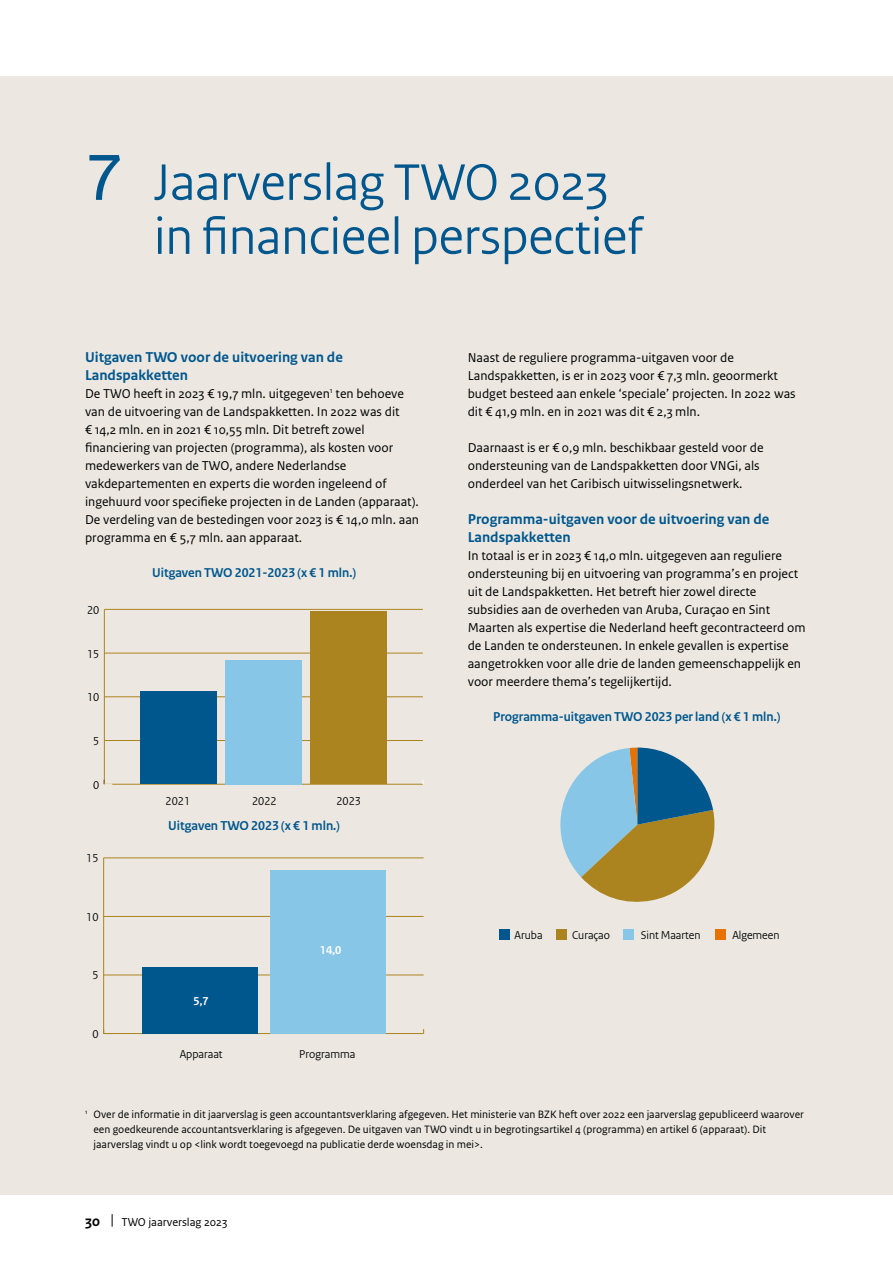
<style>
.page{position:relative;width:893px;height:1263px;background:#fff}
.page>*{position:absolute;margin:0;border:0;box-sizing:border-box;transform-origin:0 0}
.t1{font:54px/54px "Rijksoverheid Sans Heading";color:#00578e}
.t2{font:700 15px/18px "Rijksoverheid Sans Text";color:#00578e}
.t3{font:13.5px/18px "Rijksoverheid Sans Text";color:#000}
.t4{font:700 13.5px "Rijksoverheid Sans Heading";color:#00578e}
.t5{font:12px "Rijksoverheid Sans Heading";color:#000}
.t6{font:12px "Rijksoverheid Sans Text";color:#000}
.t7{font:700 12px "Rijksoverheid Sans Heading";color:#fff}
.t8{font:11.25px/15px "Rijksoverheid Sans Text";color:#000}
.s1{font-size:90px}
.s2{font-weight:700;font-size:15px}
.s3{font-size:15px}
</style>
<div class="page">
<div style="left:0;top:77px;width:893px;height:1118px;background:#ece8e1"></div>
<hr style="left:104px;top:784px;width:319px;height:1px;background:#ac841f">
<hr style="left:104px;top:609px;width:1px;height:175px;background:#ac841f">
<svg style="left:104px;top:780px;width:8px;height:5px"></svg>
<hr style="left:104px;top:740px;width:319px;height:1px;background:#ac841f">
<hr style="left:104px;top:696px;width:319px;height:1px;background:#ac841f">
<hr style="left:104px;top:653px;width:319px;height:1px;background:#ac841f">
<hr style="left:104px;top:609px;width:319px;height:1px;background:#ac841f">
<div style="left:310px;top:611px;width:77px;height:173px;background:#ac841f"></div>
<div style="left:225px;top:660px;width:77px;height:124px;background:#88c6e8"></div>
<div style="left:140px;top:691px;width:77px;height:93px;background:#00578e"></div>
<hr style="left:104px;top:1033px;width:320px;height:1px;background:#ac841f">
<hr style="left:103px;top:858px;width:1px;height:175px;background:#ac841f">
<hr style="left:104px;top:974px;width:320px;height:1px;background:#ac841f">
<hr style="left:104px;top:916px;width:320px;height:1px;background:#ac841f">
<hr style="left:104px;top:857px;width:320px;height:1px;background:#ac841f">
<div style="left:270px;top:869px;width:115px;height:164px;background:#88c6e8"></div>
<div style="left:142px;top:967px;width:115px;height:66px;background:#00578e"></div>
<svg style="left:560px;top:747px;width:155px;height:155px"></svg>
<div style="left:499px;top:929px;width:11px;height:10px;background:#00578e"></div>
<div style="left:556px;top:929px;width:11px;height:10px;background:#ac841f"></div>
<div style="left:624px;top:929px;width:10px;height:10px;background:#88c6e8"></div>
<div style="left:716px;top:929px;width:10px;height:10px;background:#e77200"></div>
<h1 class="t1" style="left:154px;top:156px;width:490px;text-indent:-69px"><span class="s1">7</span> Jaarverslag TWO 2023 in financieel perspectief</h1>
<p class="t2" style="left:85px;top:348px;width:259px">Uitgaven TWO voor de uitvoering van de<br>Landspakketten</p>
<p class="t3" style="left:85px;top:385px;width:336px">De TWO heeft in 2023 € 19,7 mln. uitgegeven<sup>1</sup> ten behoeve van de uitvoering van de Landspakketten. In 2022 was dit<br>€ 14,2 mln. en in 2021 € 10,55 mln. Dit betreft zowel financiering van projecten (programma), als kosten voor medewerkers van de TWO, andere Nederlandse vakdepartementen en experts die worden ingeleend of ingehuurd voor specifieke projecten in de Landen (apparaat).<br>De verdeling van de bestedingen voor 2023 is € 14,0 mln. aan programma en € 5,7 mln. aan apparaat.</p>
<p class="t5" style="left:87px;top:603px;width:14px">20</p>
<p class="t5" style="left:87px;top:647px;width:14px">15</p>
<p class="t5" style="left:87px;top:690px;width:14px">10</p>
<p class="t5" style="left:93px;top:734px;width:8px">5</p>
<p class="t5" style="left:93px;top:778px;width:8px">0</p>
<p class="t5" style="left:86px;top:851px;width:14px">15</p>
<p class="t5" style="left:86px;top:910px;width:14px">10</p>
<p class="t5" style="left:92px;top:969px;width:8px">5</p>
<p class="t5" style="left:92px;top:1027px;width:8px">0</p>
<p class="t4" style="left:152px;top:565px;width:205px">Uitgaven TWO 2021-2023 (x € 1 mln.)</p>
<p class="t5" style="left:166px;top:794px;width:26px">2021</p>
<p class="t5" style="left:252px;top:794px;width:26px">2022</p>
<p class="t5" style="left:336px;top:794px;width:26px">2023</p>
<p class="t4" style="left:168px;top:818px;width:173px">Uitgaven TWO 2023 (x € 1 mln.)</p>
<p class="t7" style="left:193px;top:994px;width:17px">5,7</p>
<p class="t7" style="left:320px;top:944px;width:23px">14,0</p>
<p class="t5" style="left:180px;top:1047px;width:44px">Apparaat</p>
<p class="t5" style="left:299px;top:1047px;width:58px">Programma</p>
<p class="t3" style="left:468px;top:349px;width:329px">Naast de reguliere programma-uitgaven voor de Landspakketten, is er in 2023 voor € 7,3 mln. geoormerkt budget besteed aan enkele ‘speciale’ projecten. In 2022 was dit € 41,9 mln. en in 2021 was dit € 2,3 mln.</p>
<p class="t3" style="left:468px;top:439px;width:297px">Daarnaast is er € 0,9 mln. beschikbaar gesteld voor de ondersteuning van de Landspakketten door VNGi, als onderdeel van het Caribisch uitwisselingsnetwerk.</p>
<p class="t2" style="left:468px;top:510px;width:303px">Programma-uitgaven voor de uitvoering van de<br>Landspakketten</p>
<p class="t3" style="left:468px;top:547px;width:339px">In totaal is er in 2023 € 14,0 mln. uitgegeven aan reguliere ondersteuning bij en uitvoering van programma’s en project uit de Landspakketten. Het betreft hier zowel directe subsidies aan de overheden van Aruba, Curaçao en Sint Maarten als expertise die Nederland heeft gecontracteerd om de Landen te ondersteunen. In enkele gevallen is expertise aangetrokken voor alle drie de landen gemeenschappelijk en voor meerdere thema’s tegelijkertijd.</p>
<p class="t4" style="left:493px;top:709px;width:289px">Programma-uitgaven TWO 2023 per land (x € 1 mln.)</p>
<p class="t5" style="left:515px;top:928px;width:29px">Aruba</p>
<p class="t5" style="left:572px;top:928px;width:39px">Curaçao</p>
<p class="t5" style="left:641px;top:928px;width:61px">Sint Maarten</p>
<p class="t5" style="left:732px;top:928px;width:48px">Algemeen</p>
<p class="t8" style="left:94px;top:1107px;width:712px;text-indent:-9px"><sup>1</sup> Over de informatie in dit jaarverslag is geen accountantsverklaring afgegeven. Het ministerie van BZK heft over 2022 een jaarverslag gepubliceerd waarover een goedkeurende accountantsverklaring is afgegeven. De uitgaven van TWO vindt u in begrotingsartikel 4 (programma) en artikel 6 (apparaat). Dit jaarverslag vindt u op &lt;link wordt toegevoegd na publicatie derde woensdag in mei&gt;.</p>
<p class="t6" style="left:85px;top:1215px;width:144px"><span class="s2">30</span> <span class="s3">|</span> TWO jaarverslag 2023</p>
</div>
